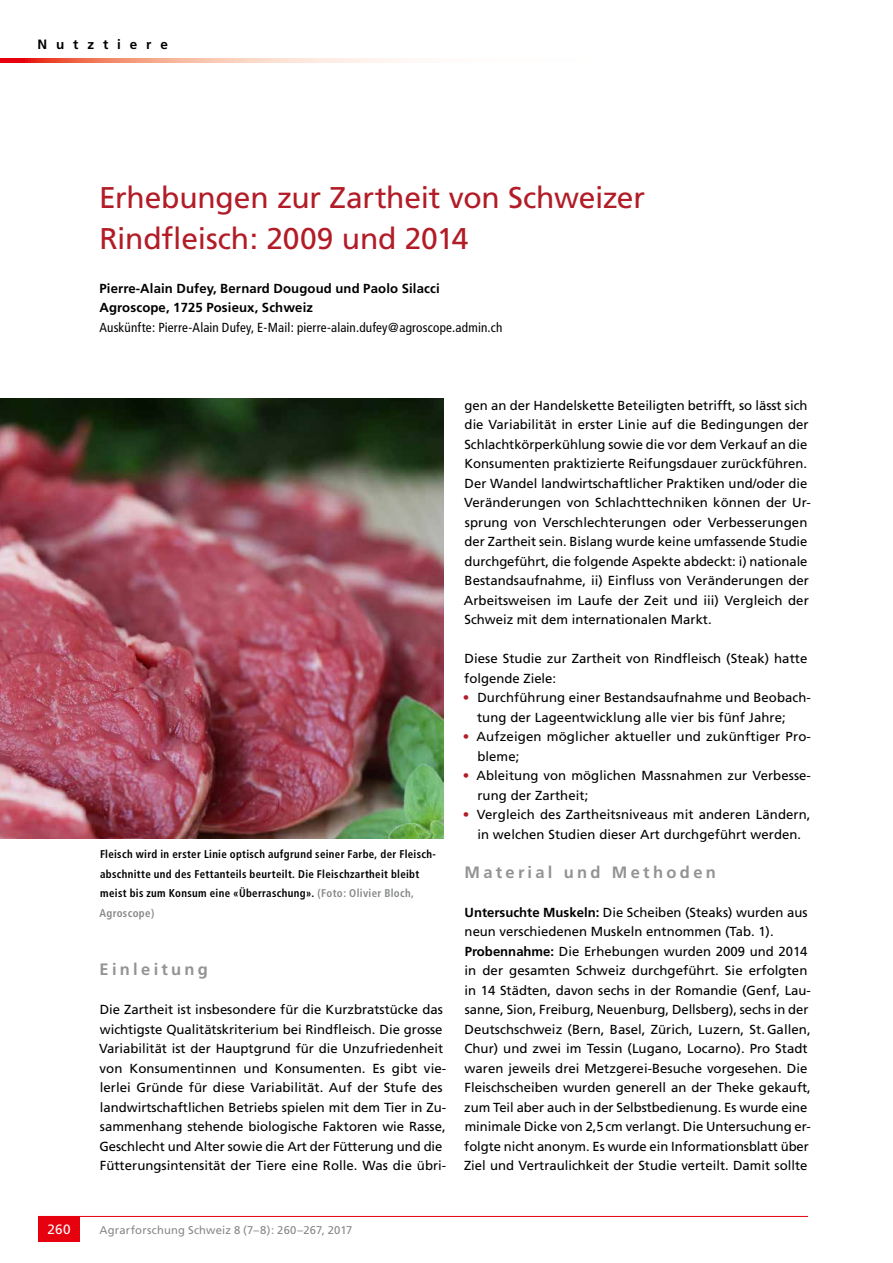
<style>
.page{position:relative;width:893px;height:1263px;background:#fff}
.page>*{position:absolute;margin:0;border:0;box-sizing:border-box;transform-origin:0 0}
.t1{font:30px/40.5px "Frutiger";letter-spacing:-.01em;color:#b21c27}
.t2{font:700 16.5px "Frutiger";letter-spacing:.2em;color:#929493}
.t3{font:700 13.5px "Frutiger";letter-spacing:.655em;color:#000}
.t4{font:13.5px "Frutiger";color:#fff}
.t5{font:13.2px/19.5px "Frutiger";color:#000}
.t6{font:700 13.2px/19.5px "Frutiger";letter-spacing:.01em;color:#000}
.t7{font:condensed 13.2px "Frutiger";letter-spacing:.015em;color:#000}
.t8{font:700 condensed 11.25px/19.5px "Frutiger";letter-spacing:.03em;color:#000}
.t9{font:11.25px "Frutiger";letter-spacing:.015em;color:#878988}
.s1{color:#878988}
.s2{font-family:"Frutiger LT Std";font-weight:300;font-stretch:condensed;color:#b21c27}
.s3{font-weight:700}
</style>
<div class="page">
<hr style="left:38px;top:1216px;width:770px;height:1px;background:#e7000e">
<div style="left:38px;top:1216px;width:42px;height:26px;background:#e7000e"></div>
<svg style="left:0;top:58px;width:409px;height:5px;background:#f6ab9a"></svg>
<img style="left:0;top:398px;width:443px;height:440px">
<p class="t3" style="left:38px;top:36px;width:132px">Nutztiere</p>
<h1 class="t1" style="left:99px;top:177px;width:548px">Erhebungen zur Zartheit von Schweizer<br>Rindfleisch: 2009 und 2014</h1>
<p class="t6" style="left:99px;top:278px;width:342px">Pierre-Alain Dufey, Bernard Dougoud und Paolo Silacci<br>Agroscope, 1725 Posieux, Schweiz</p>
<p class="t7" style="left:99px;top:319px;width:404px">Auskünfte: Pierre-Alain Dufey, E-Mail: pierre-alain.dufey@agroscope.admin.ch</p>
<p class="t8" style="left:100px;top:844px;width:337px">Fleisch wird in erster Linie optisch aufgrund seiner Farbe, der Fleisch&shy;abschnitte und des Fettanteils beurteilt. Die Fleischzartheit bleibt meist bis zum Konsum eine «Überraschung». <span class="s1">(Foto: Olivier Bloch, Agroscope)</span></p>
<p class="t2" style="left:100px;top:960px;width:110px">Einleitung</p>
<p class="t5" style="left:99px;top:1000px;width:348px">Die Zartheit ist insbesondere für die Kurzbratstücke das wichtigste Qualitätskriterium bei Rindfleisch. Die grosse Variabilität ist der Hauptgrund für die Unzufriedenheit von Konsumentinnen und Konsumenten. Es gibt vie&shy;lerlei Gründe für diese Variabilität. Auf der Stufe des landwirtschaftlichen Betriebs spielen mit dem Tier in Zu&shy;sammenhang stehende biologische Faktoren wie Rasse, Geschlecht und Alter sowie die Art der Fütterung und die Fütterungsintensität der Tiere eine Rolle. Was die übri-</p>
<p class="t5" style="left:464px;top:395px;width:349px">gen an der Handelskette Beteiligten betrifft, so lässt sich die Variabilität in erster Linie auf die Bedingungen der Schlachtkörperkühlung sowie die vor dem Verkauf an die Konsumenten praktizierte Reifungsdauer zurückführen.<br>Der Wandel landwirtschaftlicher Praktiken und/oder die Veränderungen von Schlachttechniken können der Ur&shy;sprung von Verschlechterungen oder Verbesserungen der Zartheit sein. Bislang wurde keine umfassende Studie durchgeführt, die folgende Aspekte abdeckt: i) nationale Bestandsaufnahme, ii) Einfluss von Veränderungen der Arbeitsweisen im Laufe der Zeit und iii) Vergleich der Schweiz mit dem internationalen Markt.</p>
<p class="t5" style="left:464px;top:649px;width:345px">Diese Studie zur Zartheit von Rindfleisch (Steak) hatte folgende Ziele:</p>
<p class="t5" style="left:477px;top:688px;width:335px;text-indent:-14px"><span class="s2">•</span> Durchführung einer Bestandsaufnahme und Beobach&shy;tung der Lageentwicklung alle vier bis fünf Jahre;</p>
<p class="t5" style="left:477px;top:727px;width:335px;text-indent:-15px"><span class="s2">•</span> Aufzeigen möglicher aktueller und zukünftiger Pro&shy;bleme;</p>
<p class="t5" style="left:477px;top:766px;width:335px;text-indent:-15px"><span class="s2">•</span> Ableitung von möglichen Massnahmen zur Verbesse&shy;rung der Zartheit;</p>
<p class="t5" style="left:463px;top:805px;width:349px;text-align:center"><span class="s2">•</span> Vergleich des Zartheitsniveaus mit anderen Ländern, in welchen Studien dieser Art durchgeführt werden.</p>
<p class="t2" style="left:464px;top:862px;width:253px">Material und Methoden</p>
<p class="t5" style="left:464px;top:902px;width:348px"><span class="s3">Untersuchte Muskeln:</span> Die Scheiben (Steaks) wurden aus neun verschiedenen Muskeln entnommen (Tab. 1).<br><span class="s3">Probennahme:</span> Die Erhebungen wurden 2009 und 2014 in der gesamten Schweiz durchgeführt. Sie erfolgten in 14 Städten, davon sechs in der Romandie (Genf, Lau&shy;sanne, Sion, Freiburg, Neuenburg, Dellsberg), sechs in der Deutschschweiz (Bern, Basel, Zürich, Luzern, St. Gallen, Chur) und zwei im Tessin (Lugano, Locarno). Pro Stadt waren jeweils drei Metzgerei-Besuche vorgesehen. Die Fleischscheiben wurden generell an der Theke gekauft, zum Teil aber auch in der Selbstbedienung. Es wurde eine minimale Dicke von 2,5cm verlangt. Die Untersuchung er&shy;folgte nicht anonym. Es wurde ein Informationsblatt über Ziel und Vertraulichkeit der Studie verteilt. Damit sollte</p>
<p class="t4" style="left:47px;top:1221px;width:25px">260</p>
<p class="t9" style="left:99px;top:1223px;width:255px">Agrarforschung Schweiz 8 (7–8): 260–267, 2017</p>
</div>
